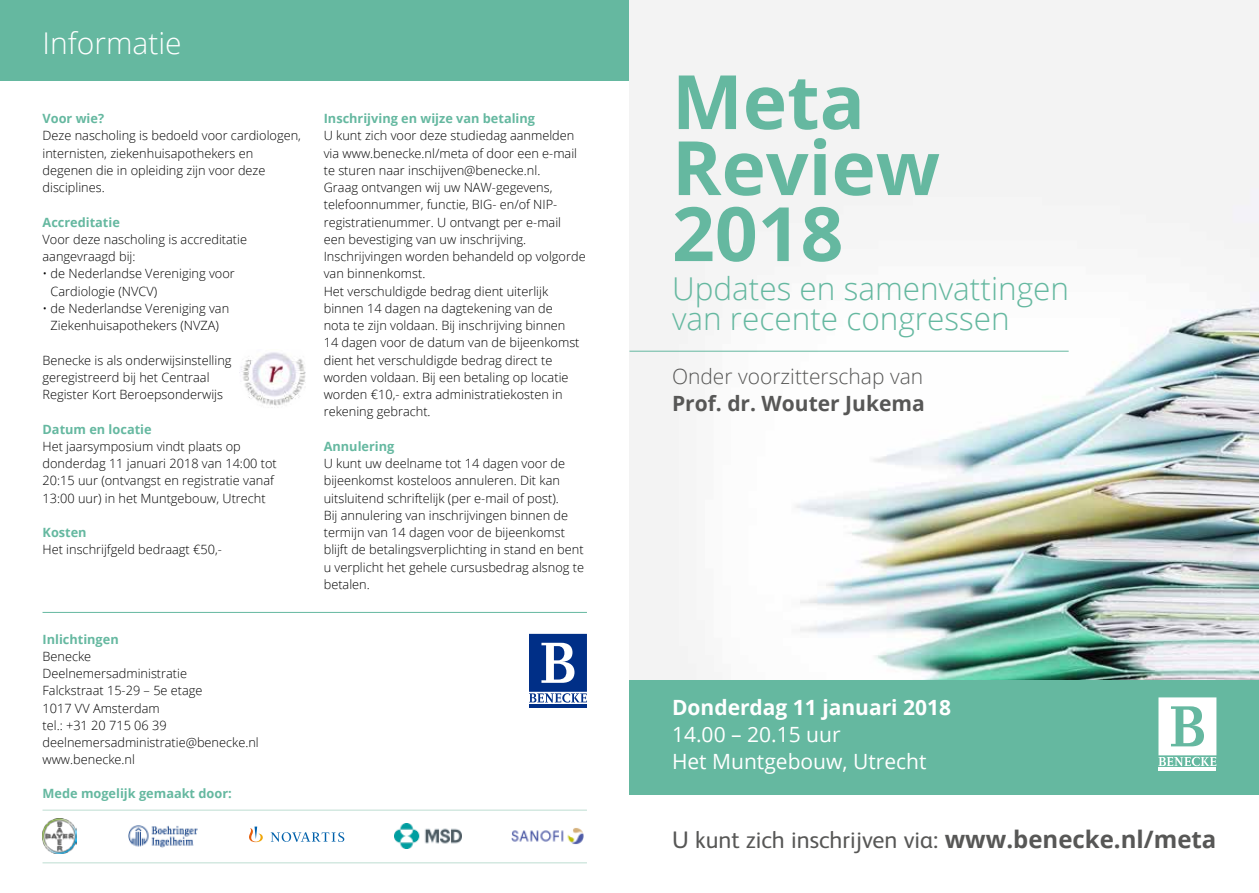
<style>
.page{position:relative;width:1259px;height:893px;background:#fff}
.page>*{position:absolute;margin:0;border:0;box-sizing:border-box;transform-origin:0 0}
.t1{font:700 75px/66px "Open Sans";color:#65b8a0}
.t2{font:300 31.5px/30px "Open Sans";color:#65b8a0}
.t3{font:300 30px "Open Sans";color:#fff}
.t4{font:24px "FS Albert";color:#575756}
.t5{font:21px/27px "Open Sans";color:#fff}
.t6{font:300 21px "Open Sans";color:#575756}
.t7{font:700 21px "Open Sans";color:#fff}
.t8{font:700 21px "Open Sans";color:#575756}
.t9{font:300 12.75px/17.2px "Open Sans";color:#000}
.t10{font:700 12.75px "Open Sans";color:#65b8a0}
.s1{font-family:"Open Sans";font-weight:700}
</style>
<div class="page">
<div style="left:0;top:0;width:1259px;height:81px;background:#65b8a0"></div>
<img style="left:629px;top:0;width:630px;height:680px">
<div style="left:629px;top:680px;width:630px;height:115px;background:#65b8a0"></div>
<hr style="left:1158px;top:768px;width:58px;height:3px;background:#fff">
<svg style="left:1158px;top:697px;width:58px;height:69px"></svg>
<hr style="left:529px;top:704px;width:58px;height:3px;background:#002f87">
<svg style="left:529px;top:634px;width:58px;height:69px"></svg>
<hr style="left:43px;top:612px;width:544px;height:1px;background:#65b8a0">
<hr style="left:629px;top:351px;width:439px;height:1px;background:#65b8a0">
<img style="left:239px;top:352px;width:67px;height:54px">
<hr style="left:43px;top:862px;width:544px;height:1px;background:#bdddd1">
<hr style="left:43px;top:810px;width:544px;height:1px;background:#bdddd1">
<img style="left:394px;top:824px;width:67px;height:24px">
<img style="left:43px;top:819px;width:34px;height:34px">
<img style="left:128px;top:825px;width:70px;height:23px">
<img style="left:512px;top:828px;width:71px;height:17px">
<svg style="left:249px;top:827px;width:95px;height:15px"></svg>
<h3 class="t3" style="left:43px;top:23px;width:141px">Informatie</h3>
<p class="t10" style="left:43px;top:109px;width:63px">Voor wie?</p>
<p class="t9" style="left:43px;top:127px;width:260px">Deze nascholing is bedoeld voor cardiologen, internisten, ziekenhuisapothekers en degenen die in opleiding zijn voor deze disciplines.</p>
<p class="t10" style="left:43px;top:213px;width:79px">Accreditatie</p>
<p class="t9" style="left:43px;top:230px;width:206px">Voor deze nascholing is accreditatie aangevraagd bij:</p>
<p class="t9" style="left:51px;top:265px;width:186px;text-indent:-8px">• de Nederlandse Vereniging voor<br>Cardiologie (NVCV)</p>
<p class="t9" style="left:43px;top:299px;width:188px;text-align:center">• de Nederlandse Vereniging van<br>Ziekenhuisapothekers (NVZA)</p>
<p class="t9" style="left:43px;top:351px;width:191px">Benecke is als onderwijsinstelling geregistreerd bij het Centraal<br>Register Kort Beroepsonderwijs</p>
<p class="t10" style="left:43px;top:420px;width:111px">Datum en locatie</p>
<p class="t9" style="left:43px;top:437px;width:236px">Het jaarsymposium vindt plaats op donderdag 11 januari 2018 van 14:00 tot 20:15 uur (ontvangst en registratie vanaf 13:00 uur) in het Muntgebouw, Utrecht</p>
<p class="t10" style="left:43px;top:523px;width:46px">Kosten</p>
<p class="t9" style="left:43px;top:541px;width:181px">Het inschrijfgeld bedraagt €50,-</p>
<p class="t10" style="left:43px;top:630px;width:78px">Inlichtingen</p>
<p class="t9" style="left:43px;top:647px;width:218px">Benecke<br>Deelnemersadministratie<br>Falckstraat 15-29 – 5e etage<br>1017 VV Amsterdam<br>tel.: +31 20 715 06 39 deelnemersadministratie@benecke.nl www.benecke.nl</p>
<p class="t10" style="left:43px;top:785px;width:191px">Mede mogelijk gemaakt door:</p>
<p class="t10" style="left:324px;top:109px;width:213px">Inschrijving en wijze van betaling</p>
<p class="t9" style="left:324px;top:127px;width:263px">U kunt zich voor deze studiedag aanmelden via www.benecke.nl/meta of door een e-mail te sturen naar inschijven@benecke.nl.<br>Graag ontvangen wij uw NAW-gegevens, telefoonnummer, functie, BIG- en/of NIP&shy;registratienummer. U ontvangt per e-mail een bevestiging van uw inschrijving.<br>Inschrijvingen worden behandeld op volgorde van binnenkomst.<br>Het verschuldigde bedrag dient uiterlijk binnen 14 dagen na dagtekening van de<br>nota te zijn voldaan. Bij inschrijving binnen<br>14 dagen voor de datum van de bijeenkomst dient het verschuldigde bedrag direct te worden voldaan. Bij een betaling op locatie worden €10,- extra administratiekosten in rekening gebracht.</p>
<p class="t10" style="left:324px;top:437px;width:72px">Annulering</p>
<p class="t9" style="left:324px;top:454px;width:262px">U kunt uw deelname tot 14 dagen voor de bijeenkomst kosteloos annuleren. Dit kan uitsluitend schriftelijk (per e-mail of post).<br>Bij annulering van inschrijvingen binnen de termijn van 14 dagen voor de bijeenkomst blijft de betalingsverplichting in stand en bent u verplicht het gehele cursusbedrag alsnog te betalen.</p>
<h1 class="t1" style="left:672px;top:67px;width:269px">Meta<br>Review<br>2018</h1>
<h2 class="t2" style="left:672px;top:273px;width:398px">Updates en samenvattingen van recente congressen</h2>
<h3 class="t6" style="left:672px;top:362px;width:253px">Onder voorzitterschap van</h3>
<h3 class="t8" style="left:672px;top:388px;width:254px">Prof. dr. Wouter Jukema</h3>
<h3 class="t7" style="left:672px;top:693px;width:281px">Donderdag 11 januari 2018</h3>
<h3 class="t5" style="left:672px;top:720px;width:256px">14.00 – 20.15 uur<br>Het Muntgebouw, Utrecht</h3>
<h3 class="t4" style="left:672px;top:824px;width:546px">U kunt zich inschrijven via: <span class="s1">www.benecke.nl/meta</span></h3>
</div>
